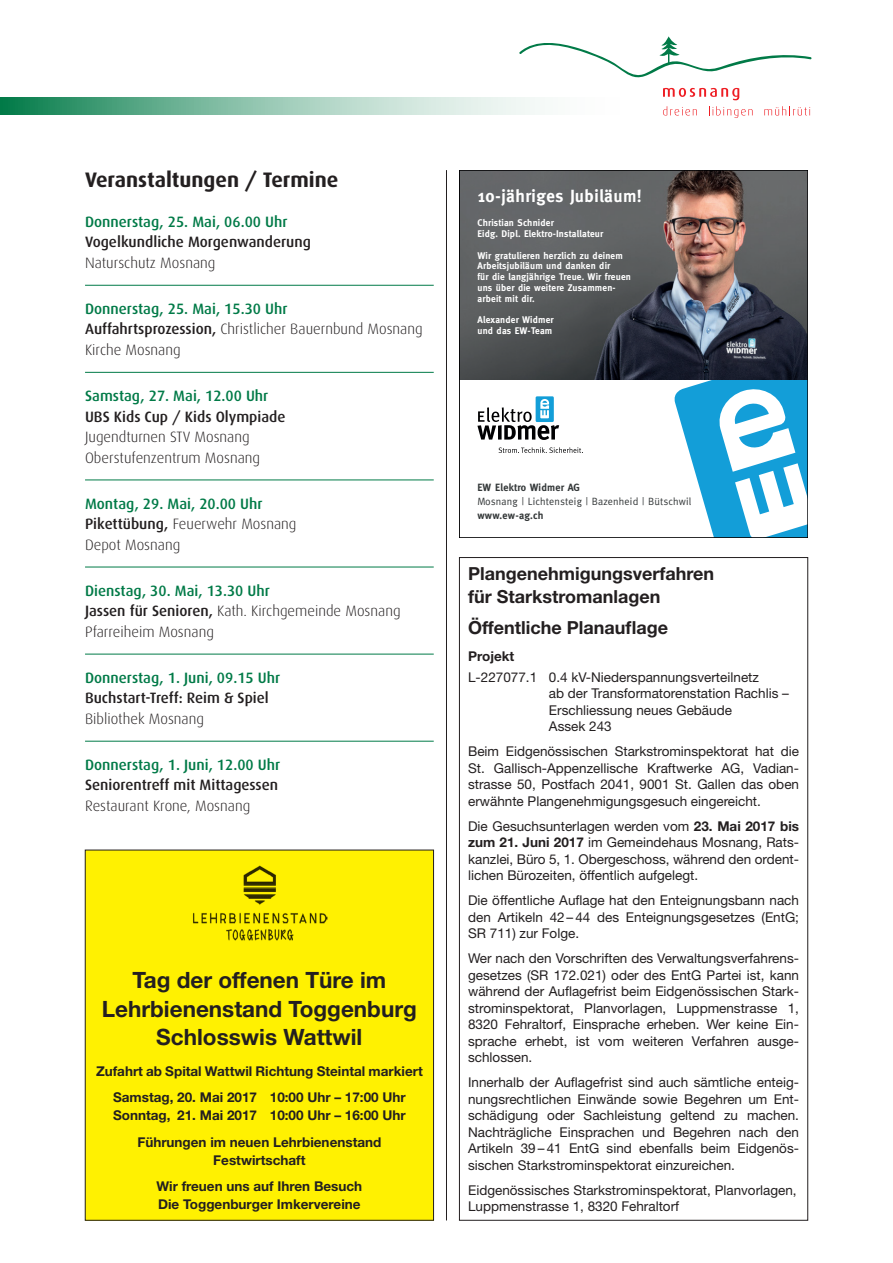
<style>
.page{position:relative;width:893px;height:1263px;background:#fff}
.page>*{position:absolute;margin:0;border:0;box-sizing:border-box;transform-origin:0 0}
.t1{font:700 22.5px/28.5px "Helvetica Neue";color:#231f20;text-align:center}
.t2{font:700 21px "Dax";color:#231f20}
.t3{font:700 18px/22.5px "Helvetica Neue";color:#231f20}
.t4{font:700 17.55px "Meta";letter-spacing:.03em;color:#fff}
.t5{font:300 15px/20.5px "Dax";color:#231f20}
.t6{font:500 15px "Dax";color:#231f20}
.t7{font:500 15px "Dax";color:#017a47}
.t8{font:13.5px/16.5px "Helvetica Neue";color:#231f20;text-align:justify}
.t9{font:700 13.5px/26.5px "Helvetica Neue";color:#231f20;text-align:center}
.t10{font:10.5px "Meta";letter-spacing:.02em;color:#343839}
.t11{font:700 10.5px "Meta";letter-spacing:.02em;color:#343839}
.t12{font:700 9.6px/10.8px "Meta";letter-spacing:.02em;color:#fff}
.s1{font-weight:500;color:#017a47}
.s2{font-weight:500}
.s3{font-weight:700}
</style>
<div class="page">
<svg style="left:1px;top:98px;width:539px;height:17px"></svg>
<svg style="left:0;top:98px;width:1px;height:17px"></svg>
<svg style="left:663px;top:88px;width:76px;height:12px"></svg>
<svg style="left:519px;top:36px;width:292px;height:42px"></svg>
<svg style="left:663px;top:106px;width:34px;height:10px"></svg>
<svg style="left:709px;top:106px;width:44px;height:12px"></svg>
<svg style="left:764px;top:106px;width:46px;height:10px"></svg>
<hr style="left:446px;top:170px;width:1px;height:1050px;background:#231f20">
<hr style="left:85px;top:285px;width:349px;height:1px;background:#017a47">
<hr style="left:85px;top:372px;width:349px;height:1px;background:#017a47">
<hr style="left:85px;top:480px;width:349px;height:1px;background:#017a47">
<hr style="left:85px;top:567px;width:349px;height:1px;background:#017a47">
<hr style="left:85px;top:654px;width:349px;height:1px;background:#017a47">
<hr style="left:85px;top:741px;width:349px;height:1px;background:#017a47">
<svg style="left:649px;top:379px;width:157px;height:157px"></svg>
<img style="left:461px;top:172px;width:345px;height:207px">
<div style="left:536px;top:396px;width:18px;height:26px;background:#139ed8"></div>
<svg style="left:499px;top:447px;width:84px;height:6px"></svg>
<svg style="left:477px;top:399px;width:82px;height:41px"></svg>
<div style="left:459px;top:170px;width:349px;height:368px;border:1px solid #000002"></div>
<div style="left:85px;top:850px;width:349px;height:370px;background:#fff101"></div>
<div style="left:85px;top:850px;width:349px;height:370px;border:1px solid #231f20"></div>
<img style="left:193px;top:865px;width:135px;height:76px">
<h2 class="t2" style="left:85px;top:168px;width:255px">Veranstaltungen / Termine</h2>
<p class="t7" style="left:85px;top:213px;width:204px">Donnerstag, 25. Mai, 06.00 Uhr</p>
<p class="t6" style="left:85px;top:234px;width:227px">Vogelkundliche Morgenwanderung</p>
<p class="t5" style="left:85px;top:253px;width:132px">Naturschutz Mosnang</p>
<p class="t5" style="left:85px;top:299px;width:339px"><span class="s1">Donnerstag, 25. Mai, 15.30 Uhr<br></span><span class="s2">Auffahrtsprozession,</span> Christlicher Bauernbund Mosnang<br>Kirche Mosnang</p>
<p class="t7" style="left:85px;top:387px;width:185px">Samstag, 27. Mai, 12.00 Uhr</p>
<p class="t6" style="left:85px;top:408px;width:202px">UBS Kids Cup / Kids Olympiade</p>
<p class="t5" style="left:85px;top:427px;width:177px">Jugendturnen STV Mosnang<br>Oberstufenzentrum Mosnang</p>
<p class="t5" style="left:85px;top:493px;width:213px"><span class="s1">Montag, 29. Mai, 20.00 Uhr<br></span><span class="s2">Pikettübung,</span> Feuerwehr Mosnang<br>Depot Mosnang</p>
<p class="t5" style="left:85px;top:580px;width:317px"><span class="s1">Dienstag, 30. Mai, 13.30 Uhr<br></span><span class="s2">Jassen für Senioren,</span> Kath. Kirchgemeinde Mosnang<br>Pfarreiheim Mosnang</p>
<p class="t7" style="left:85px;top:669px;width:197px">Donnerstag, 1. Juni, 09.15 Uhr</p>
<p class="t6" style="left:85px;top:690px;width:185px">Buchstart-Treff: Reim &amp; Spiel</p>
<p class="t5" style="left:85px;top:708px;width:120px">Bibliothek Mosnang</p>
<p class="t7" style="left:85px;top:756px;width:197px">Donnerstag, 1. Juni, 12.00 Uhr</p>
<p class="t6" style="left:85px;top:777px;width:195px">Seniorentreff mit Mittagessen</p>
<p class="t5" style="left:85px;top:796px;width:167px">Restaurant Krone, Mosnang</p>
<h1 class="t1" style="left:102px;top:965px;width:317px">Tag der offenen Türe im<br>Lehrbienenstand Toggenburg<br>Schlosswis Wattwil</h1>
<p class="t9" style="left:96px;top:1057px;width:328px">Zufahrt ab Spital Wattwil Richtung Steintal markiert<br>Samstag, 20. Mai 2017 10:00 Uhr – 17:00 Uhr</p>
<p class="t9" style="left:113px;top:1102px;width:294px">Sonntag, 21. Mai 2017 10:00 Uhr – 16:00 Uhr<br>Führungen im neuen Lehrbienenstand</p>
<p class="t9" style="left:156px;top:1146px;width:207px">Festwirtschaft<br>Wir freuen uns auf Ihren Besuch</p>
<p class="t9" style="left:158px;top:1191px;width:204px">Die Toggenburger Imkervereine</p>
<p class="t4" style="left:477px;top:186px;width:166px">10-jähriges Jubiläum!</p>
<p class="t12" style="left:477px;top:217px;width:127px">Christian Schnider<br>Eidg. Dipl. Elektro-Installateur</p>
<p class="t12" style="left:477px;top:250px;width:155px">Wir gratulieren herzlich zu deinem<br>Arbeitsjubiläum und danken dir<br>für die langjährige Treue. Wir freuen uns über die weitere Zusammen&shy;arbeit mit dir.</p>
<p class="t12" style="left:477px;top:314px;width:78px">Alexander Widmer und das EW-Team</p>
<p class="t11" style="left:477px;top:481px;width:104px">EW Elektro Widmer AG</p>
<p class="t10" style="left:477px;top:495px;width:215px">Mosnang | Lichtensteig | Bazenheid | Bütschwil</p>
<p class="t11" style="left:477px;top:509px;width:67px">www.ew-ag.ch</p>
<h3 class="t3" style="left:468px;top:562px;width:248px">Plangenehmigungsverfahren für Starkstromanlagen</h3>
<h3 class="t3" style="left:468px;top:616px;width:201px">Öffentliche Planauflage</h3>
<p class="t9" style="left:468px;top:642px;width:48px">Projekt</p>
<p class="t8" style="left:549px;top:668px;width:242px;text-align:left;text-indent:-81px">L-227077.1 0.4 kV-Niederspannungsverteilnetz<br>ab der Transformatorenstation Rachlis –<br>Erschliessung neues Gebäude<br>Assek 243</p>
<p class="t8" style="left:468px;top:743px;width:332px">Beim Eidgenössischen Starkstrominspektorat hat die St. Gallisch-Appenzellische Kraftwerke AG, Vadian&shy;strasse 50, Postfach 2041, 9001 St. Gallen das oben erwähnte Plangenehmigungsgesuch eingereicht.</p>
<p class="t8" style="left:468px;top:817px;width:332px">Die Gesuchsunterlagen werden vom <span class="s3">23. Mai 2017 bis zum 21. Juni 2017</span> im Gemeindehaus Mosnang, Rats&shy;kanzlei, Büro 5, 1. Obergeschoss, während den ordent&shy;lichen Bürozeiten, öffentlich aufgelegt.</p>
<p class="t8" style="left:468px;top:892px;width:332px">Die öffentliche Auflage hat den Enteignungsbann nach den Artikeln 42– 44 des Enteignungsgesetzes (EntG; SR 711) zur Folge.</p>
<p class="t8" style="left:468px;top:950px;width:332px">Wer nach den Vorschriften des Verwaltungsverfahrens&shy;gesetzes (SR 172.021) oder des EntG Partei ist, kann während der Auflagefrist beim Eidgenössischen Stark&shy;strominspektorat, Planvorlagen, Luppmenstrasse 1, 8320 Fehraltorf, Einsprache erheben. Wer keine Ein&shy;sprache erhebt, ist vom weiteren Verfahren ausge&shy;schlossen.</p>
<p class="t8" style="left:468px;top:1074px;width:332px">Innerhalb der Auflagefrist sind auch sämtliche enteig&shy;nungsrechtlichen Einwände sowie Begehren um Ent&shy;schädigung oder Sachleistung geltend zu machen.<br>Nachträgliche Einsprachen und Begehren nach den Artikeln 39 – 41 EntG sind ebenfalls beim Eidgenös&shy;sischen Starkstrominspektorat einzureichen.</p>
<p class="t8" style="left:468px;top:1181px;width:330px">Eidgenössisches Starkstrominspektorat, Planvorlagen,<br>Luppmenstrasse 1, 8320 Fehraltorf</p>
</div>
